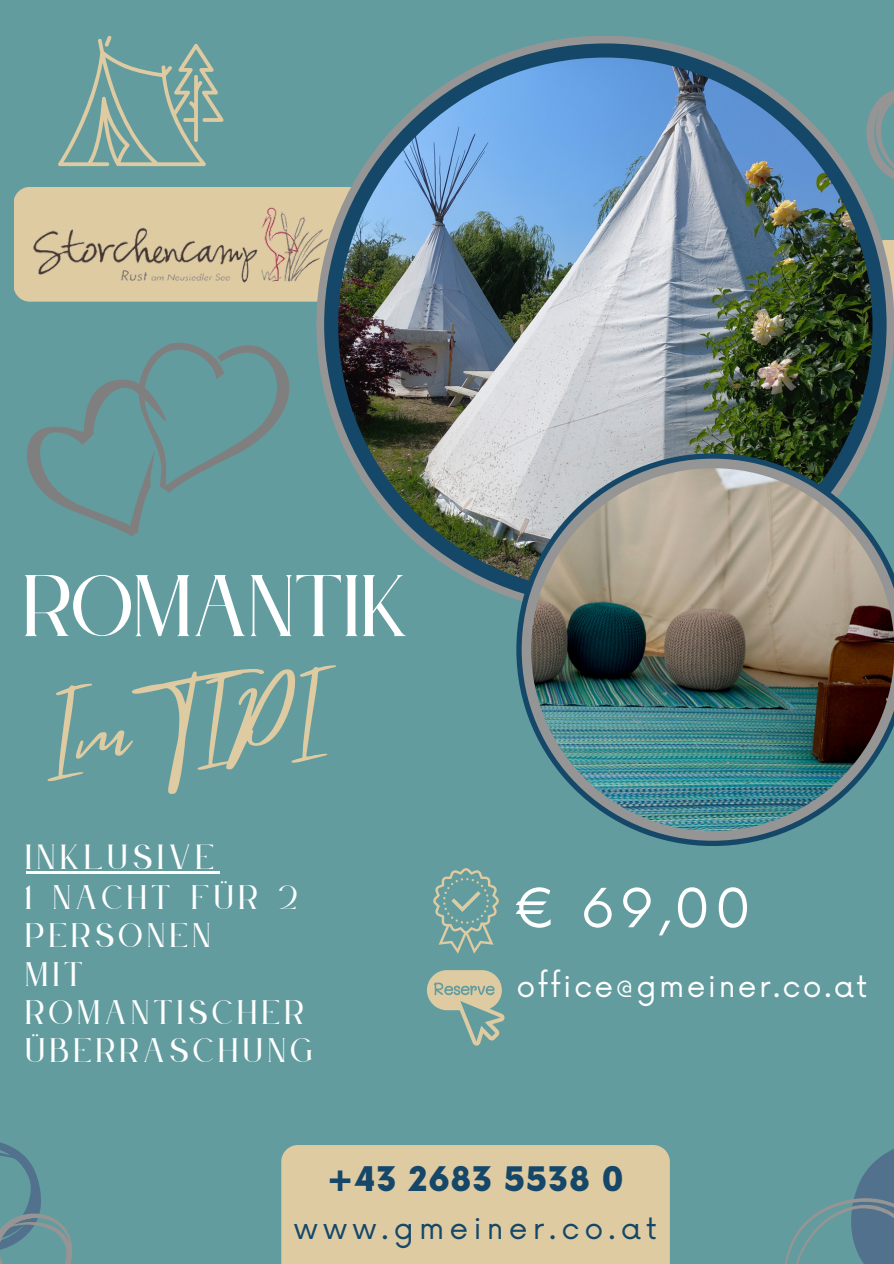
<style>
.page{position:relative;width:894px;height:1264px;background:#fff}
.page>*{position:absolute;margin:0;border:0;box-sizing:border-box;transform-origin:0 0}
.t1{font:80.7px "Mistrully";color:#dfcba2}
.t2{font:76.5px "Le Jour Serif";color:#fff}
.t3{font:52.5px "Now";color:#fff}
.t4{font:900 33px "Now";letter-spacing:.025em;color:#154768}
.t5{font:30.6px "Le Jour Serif";letter-spacing:.15em;color:#fff}
.t6{font:30px "Now";letter-spacing:.08em;color:#fff}
.t7{font:30px "Now";letter-spacing:.17em;color:#154768}
.t8{font:29.85px/38.2px "Le Jour Serif";letter-spacing:.15em;color:#fff}
</style>
<div class="page">
<div style="left:0;top:0;width:893px;height:1263px;background:#629c9f"></div>
<svg style="left:813px;top:90px;width:80px;height:274px"></svg>
<div style="left:14px;top:187px;width:378px;height:115px;background:#dfcba2;border-radius:16px"></div>
<div style="left:316px;top:36px;width:577px;height:577px;background:#949594;border-radius:50%"></div>
<div style="left:324px;top:43px;width:562px;height:562px;background:#154768;border-radius:50%"></div>
<img style="left:338px;top:58px;width:534px;height:533px;border-radius:50%">
<svg style="left:516px;top:453px;width:348px;height:393px"></svg>
<svg style="left:521px;top:458px;width:372px;height:382px"></svg>
<img style="left:531px;top:468px;width:362px;height:363px;border-radius:50%">
<svg style="left:433px;top:868px;width:66px;height:85px"></svg>
<svg style="left:0;top:1142px;width:72px;height:121px"></svg>
<div style="left:281px;top:1145px;width:388px;height:118px;background:#dfcba2"></div>
<svg style="left:785px;top:1149px;width:108px;height:114px"></svg>
<svg style="left:58px;top:36px;width:165px;height:130px"></svg>
<svg style="left:427px;top:970px;width:77px;height:75px"></svg>
<img style="left:33px;top:207px;width:304px;height:71px">
<svg style="left:91px;top:278px;width:239px;height:201px"></svg>
<svg style="left:27px;top:361px;width:162px;height:175px"></svg>
<hr style="left:26px;top:871px;width:193px;height:3px;background:#fff">
<p class="t2" style="left:24px;top:565px;width:388px">ROMANTIK</p>
<p class="t1" style="left:41px;top:674px;width:276px;rotate:-4deg">Im TIPI</p>
<p class="t5" style="left:26px;top:841px;width:190px">INKLUSIVE</p>
<p class="t8" style="left:26px;top:879px;width:273px">1 NACHT FÜR 2<br>PERSONEN</p>
<p class="t8" style="left:26px;top:956px;width:59px">MIT</p>
<p class="t8" style="left:26px;top:994px;width:289px">ROMANTISCHER<br>ÜBERRASCHUNG</p>
<p class="t3" style="left:515px;top:879px;width:237px">€ 69,00</p>
<p class="t6" style="left:516px;top:969px;width:352px">office@gmeiner.co.at</p>
<p class="t4" style="left:327px;top:1160px;width:298px">+43 2683 5538 0</p>
<p class="t7" style="left:294px;top:1211px;width:364px">www.gmeiner.co.at</p>
</div>
